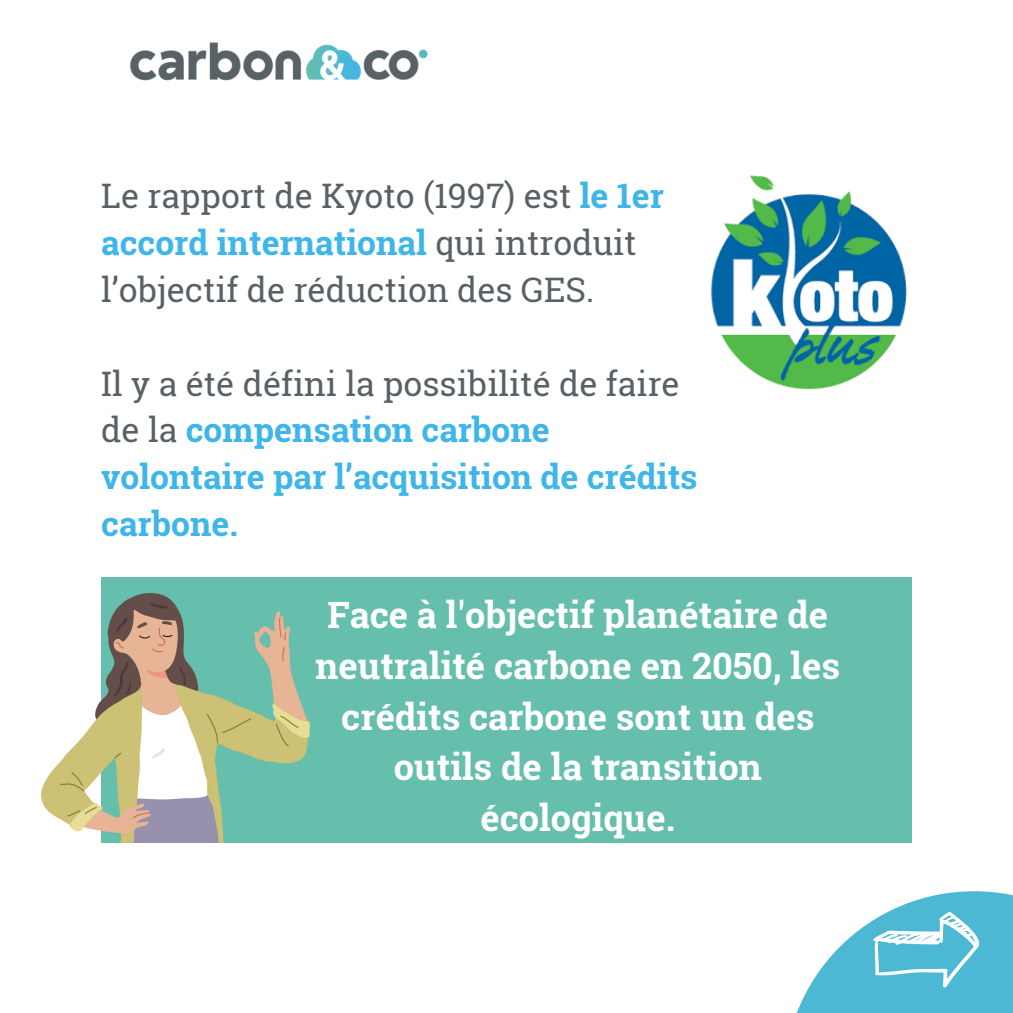
<style>
.page{position:relative;width:1013px;height:1013px;background:#fff}
.page>*{position:absolute;margin:0;border:0;box-sizing:border-box;transform-origin:0 0}
.t1{font:700 36.25px/50.6px "Roboto Slab";color:#fff;text-align:center}
.t2{font:700 33.75px/46.9px "Roboto Slab";color:#3fb6e9}
.t3{font:33.75px/46.9px "Roboto Slab";color:#586166}
.s1{font-weight:700;color:#3fb6e9}
.s2{font-weight:400;color:#586166}
</style>
<div class="page">
<img style="left:129px;top:42px;width:299px;height:39px">
<svg style="left:797px;top:891px;width:215px;height:121px;fill:#4cb8d4"></svg>
<svg style="left:873px;top:911px;width:106px;height:76px"></svg>
<div style="left:101px;top:577px;width:810px;height:265px;background:#66bead"></div>
<img style="left:41px;top:593px;width:269px;height:249px">
<img style="left:710px;top:175px;width:197px;height:215px">
<p class="t3" style="left:101px;top:171px;width:564px">Le rapport de Kyoto (1997) est <span class="s1">le 1er accord international</span> qui introduit l’objectif de réduction des GES.</p>
<h1 class="t2" style="left:101px;top:359px;width:598px"><span class="s2">Il y a été défini la possibilité de faire de la</span> compensation carbone volontaire par l’acquisition de crédits carbone.</h1>
<p class="t1" style="left:315px;top:589px;width:526px">Face à l'objectif planétaire de neutralité carbone en 2050, les crédits carbone sont un des outils de la transition écologique.</p>
</div>
